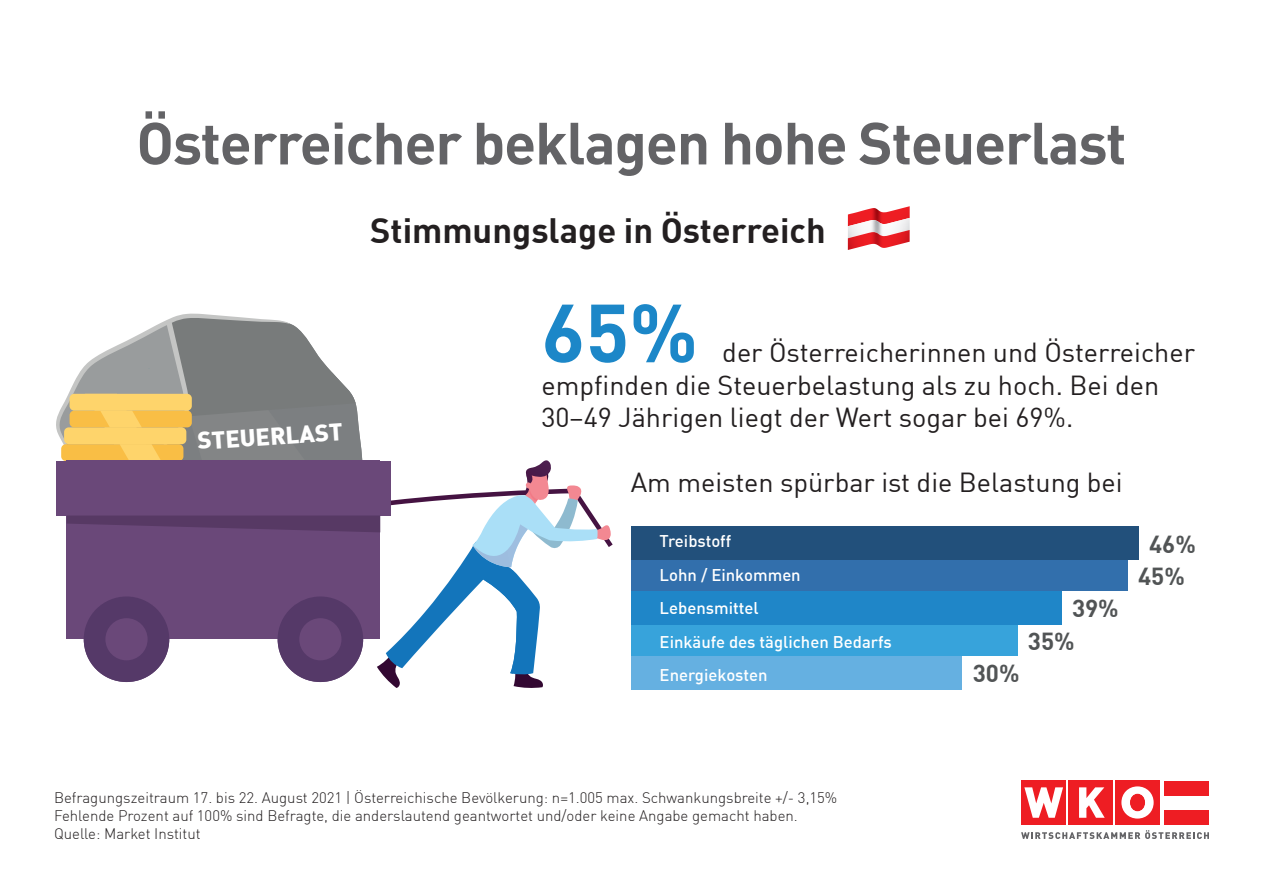
<style>
.page{position:relative;width:1263px;height:893px;background:#fff}
.page>*{position:absolute;margin:0;border:0;box-sizing:border-box;transform-origin:0 0}
.t1{font:700 81px "DIN";color:#1c87c8}
.t2{font:700 58.5px "DIN";letter-spacing:-.02em;color:#636366}
.t3{font:700 34.5px "DIN";color:#231f20}
.t4{font:27px/32.4px "DIN";color:#231f20}
.t5{font:700 24.15px "DIN";color:#515455}
.t6{font:900 23.85px "DIN";color:#fff}
.t7{font:500 16.65px/33.5px "DIN";color:#fff}
.t8{font:300 15px/18px "DIN";color:#231f20}
</style>
<div class="page">
<div style="left:631px;top:656px;width:330px;height:33px;background:#65b0e1"></div>
<div style="left:631px;top:624px;width:387px;height:32px;background:#37a3db"></div>
<div style="left:631px;top:591px;width:430px;height:33px;background:#1f86c8"></div>
<div style="left:631px;top:559px;width:497px;height:32px;background:#326fac"></div>
<div style="left:631px;top:526px;width:508px;height:33px;background:#22507b"></div>
<svg style="left:889px;top:206px;width:21px;height:12px"></svg>
<img style="left:848px;top:208px;width:41px;height:10px">
<img style="left:848px;top:218px;width:62px;height:12px">
<img style="left:848px;top:230px;width:62px;height:20px">
<div style="left:1115px;top:781px;width:45px;height:44px;background:#ee1d23"></div>
<div style="left:1068px;top:781px;width:45px;height:44px;background:#ee1d23"></div>
<svg style="left:1021px;top:830px;width:188px;height:9px"></svg>
<svg style="left:1079px;top:787px;width:26px;height:31px"></svg>
<div style="left:1021px;top:781px;width:45px;height:44px;background:#ee1d23"></div>
<svg style="left:1024px;top:787px;width:39px;height:31px"></svg>
<div style="left:1164px;top:781px;width:45px;height:14px;background:#ee1d23"></div>
<div style="left:1164px;top:810px;width:45px;height:15px;background:#ee1d23"></div>
<svg style="left:1121px;top:786px;width:32px;height:33px"></svg>
<div style="left:1130px;top:794px;width:14px;height:17px;background:#ee1d23;border-radius:50%"></div>
<div style="left:1130px;top:794px;width:15px;height:17px;border:1px solid #ee1d23;border-radius:50%"></div>
<svg style="left:56px;top:313px;width:557px;height:375px"></svg>
<h2 class="t2" style="left:136px;top:105px;width:991px">Österreicher beklagen hohe Steuerlast</h2>
<h3 class="t3" style="left:370px;top:208px;width:457px">Stimmungslage in Österreich</h3>
<h3 class="t6" style="left:196px;top:425px;width:147px;rotate:-4deg">STEUERLAST</h3>
<h1 class="t1" style="left:541px;top:280px;width:158px">65%</h1>
<h3 class="t4" style="left:541px;top:336px;width:655px;text-indent:181px">der Österreicherinnen und Österreicher empfinden die Steuerbelastung als zu hoch. Bei den<br>30–49 Jährigen liegt der Wert sogar bei 69%.</h3>
<h3 class="t4" style="left:631px;top:465px;width:493px">Am meisten spürbar ist die Belastung bei</h3>
<p class="t7" style="left:660px;top:524px;width:234px">Treibstoff<br>Lohn / Einkommen<br>Lebensmittel<br>Einkäufe des täglichen Bedarfs<br>Energiekosten</p>
<h3 class="t5" style="left:973px;top:658px;width:48px">30%</h3>
<h3 class="t5" style="left:1072px;top:593px;width:48px">39%</h3>
<h3 class="t5" style="left:1028px;top:625px;width:48px">35%</h3>
<h3 class="t5" style="left:1149px;top:528px;width:48px">46%</h3>
<h3 class="t5" style="left:1138px;top:560px;width:48px">45%</h3>
<p class="t8" style="left:54px;top:788px;width:785px">Befragungszeitraum 17. bis 22. August 2021 | Österreichische Bevölkerung: n=1.005 max. Schwankungsbreite +/- 3,15%<br>Fehlende Prozent auf 100% sind Befragte, die anderslautend geantwortet und/oder keine Angabe gemacht haben.<br>Quelle: Market Institut</p>
</div>
